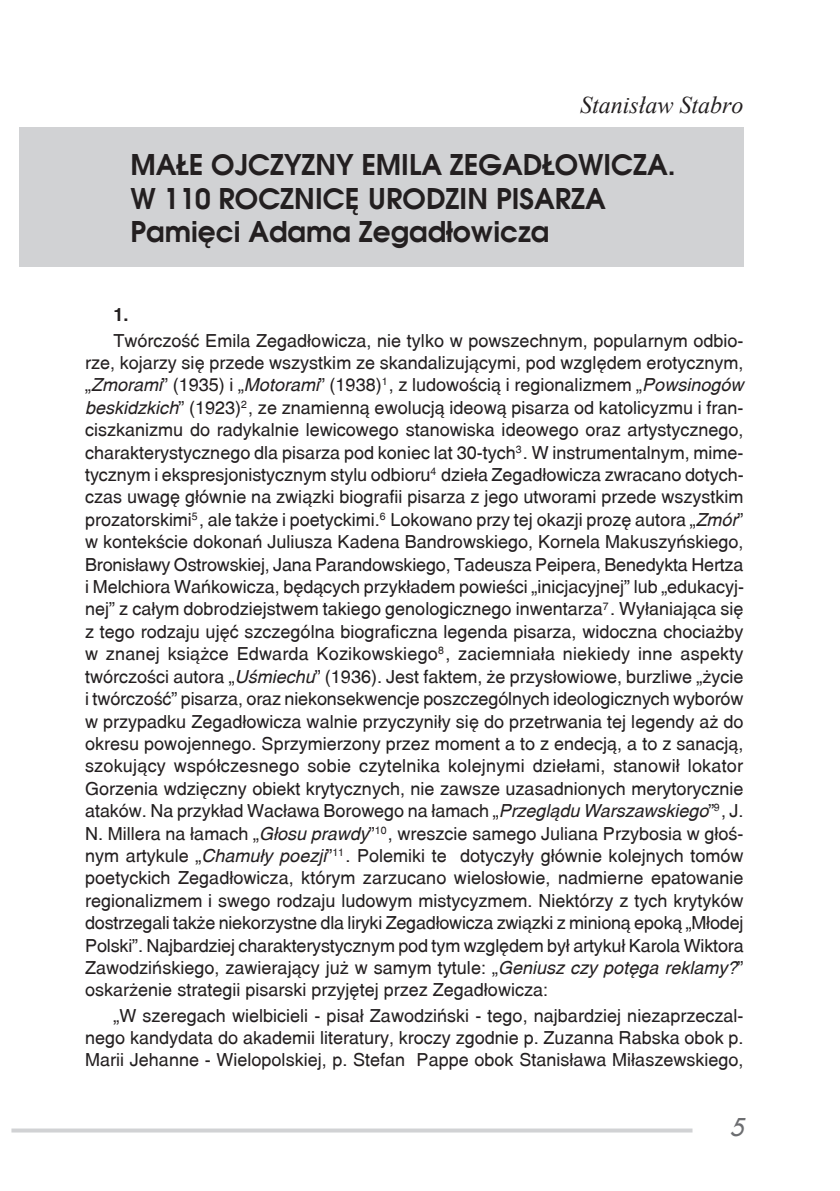
<style>
.page{position:relative;width:840px;height:1191px;background:#fff}
.page>*{position:absolute;margin:0;border:0;box-sizing:border-box;transform-origin:0 0}
.t1{font:700 28px/33.6px "Avalon";color:#231f20}
.t2{font:italic 24px "Times New Roman";color:#231f20}
.t3{font:italic 24px "Fujiyama 2";color:#6c6d70}
.t4{font:18px/22.4px "Switzerland";color:#231f20;text-align:justify}
.t5{font:700 18px "Switzerland";color:#231f20}
.s1{font-style:italic}
</style>
<div class="page">
<svg style="left:11px;top:1128px;width:681px;height:4px;background:#d6d7d9"></svg>
<div style="left:19px;top:127px;width:724px;height:139px;background:#d1d2d4"></div>
<h2 class="t2" style="left:579px;top:89px;width:165px">Stanisław Stabro</h2>
<h1 class="t1" style="left:130px;top:148px;width:546px">MA£E OJCZYZNY EMILA ZEGAD£OWICZA.<br>W 110 ROCZNICÊ URODZIN PISARZA<br>Pamiêci Adama Zegad³owicza</h1>
<p class="t5" style="left:113px;top:304px;width:17px">1.</p>
<p class="t4" style="left:85px;top:329px;width:660px;text-indent:28px">Twórczoœæ Emila Zegad³owicza, nie tylko w powszechnym, popularnym odbio&shy;rze, kojarzy siê przede wszystkim ze skandalizuj¹cymi, pod wzglêdem erotycznym, „<span class="s1">Zmorami</span>” (1935) i „<span class="s1">Motorami</span>” (1938)<sup>1</sup>, z ludowoœci¹ i regionalizmem „<span class="s1">Powsinogów beskidzkich</span>” (1923)<sup>2</sup>, ze znamienn¹ ewolucj¹ ideow¹ pisarza od katolicyzmu i fran&shy;ciszkanizmu do radykalnie lewicowego stanowiska ideowego oraz artystycznego, charakterystycznego dla pisarza pod koniec lat 30-tych<sup>3</sup>. W instrumentalnym, mime&shy;tycznym i ekspresjonistycznym stylu odbioru<sup>4</sup> dzie³a Zegad³owicza zwracano dotych&shy;czas uwagê g³ównie na zwi¹zki biografii pisarza z jego utworami przede wszystkim prozatorskimi<sup>5</sup>, ale tak¿e i poetyckimi.<sup>6</sup> Lokowano przy tej okazji prozê autora „<span class="s1">Zmór</span>” w kontekœcie dokonañ Juliusza Kadena Bandrowskiego, Kornela Makuszyñskiego, Bronis³awy Ostrowskiej, Jana Parandowskiego, Tadeusza Peipera, Benedykta Hertza i Melchiora Wañkowicza, bêd¹cych przyk³adem powieœci „inicjacyjnej” lub „edukacyj&shy;nej” z ca³ym dobrodziejstwem takiego genologicznego inwentarza<sup>7</sup>. Wy³aniaj¹ca siê z tego rodzaju ujêæ szczególna biograficzna legenda pisarza, widoczna chocia¿by w znanej ksi¹¿ce Edwarda Kozikowskiego<sup>8</sup> , zaciemnia³a niekiedy inne aspekty twórczoœci autora „<span class="s1">Uœmiechu</span>” (1936). Jest faktem, ¿e przys³owiowe, burzliwe „¿ycie i twórczoœæ” pisarza, oraz niekonsekwencje poszczególnych ideologicznych wyborów w przypadku Zegad³owicza walnie przyczyni³y siê do przetrwania tej legendy a¿ do okresu powojennego. Sprzymierzony przez moment a to z endecj¹, a to z sanacj¹, szokuj¹cy wspó³czesnego sobie czytelnika kolejnymi dzie³ami, stanowi³ lokator Gorzenia wdziêczny obiekt krytycznych, nie zawsze uzasadnionych merytorycznie ataków. Na przyk³ad Wac³awa Borowego na ³amach „<span class="s1">Przegl¹du Warszawskiego</span>”<sup>9</sup>, J.<br>N. Millera na ³amach „<span class="s1">G³osu prawdy</span>”<sup>10</sup>, wreszcie samego Juliana Przybosia w g³oœ&shy;nym artykule „<span class="s1">Chamu³y poezji</span>”<sup>11</sup>. Polemiki te dotyczy³y g³ównie kolejnych tomów poetyckich Zegad³owicza, którym zarzucano wielos³owie, nadmierne epatowanie regionalizmem i swego rodzaju ludowym mistycyzmem. Niektórzy z tych krytyków dostrzegali tak¿e niekorzystne dla liryki Zegad³owicza zwi¹zki z minion¹ epok¹ „M³odej Polski”. Najbardziej charakterystycznym pod tym wzglêdem by³ artyku³ Karola Wiktora Zawodziñskiego, zawieraj¹cy ju¿ w samym tytule: „<span class="s1">Geniusz czy potêga reklamy?</span>” oskar¿enie strategii pisarski przyjêtej przez Zegad³owicza:</p>
<p class="t4" style="left:85px;top:1004px;width:659px;text-indent:28px">„W szeregach wielbicieli - pisa³ Zawodziñski - tego, najbardziej niezaprzeczal&shy;nego kandydata do akademii literatury, kroczy zgodnie p. Zuzanna Rabska obok p.<br>Marii Jehanne - Wielopolskiej, p. Stefan Pappe obok Stanis³awa Mi³aszewskiego,</p>
<h2 class="t3" style="left:729px;top:1109px;width:15px">5</h2>
</div>
